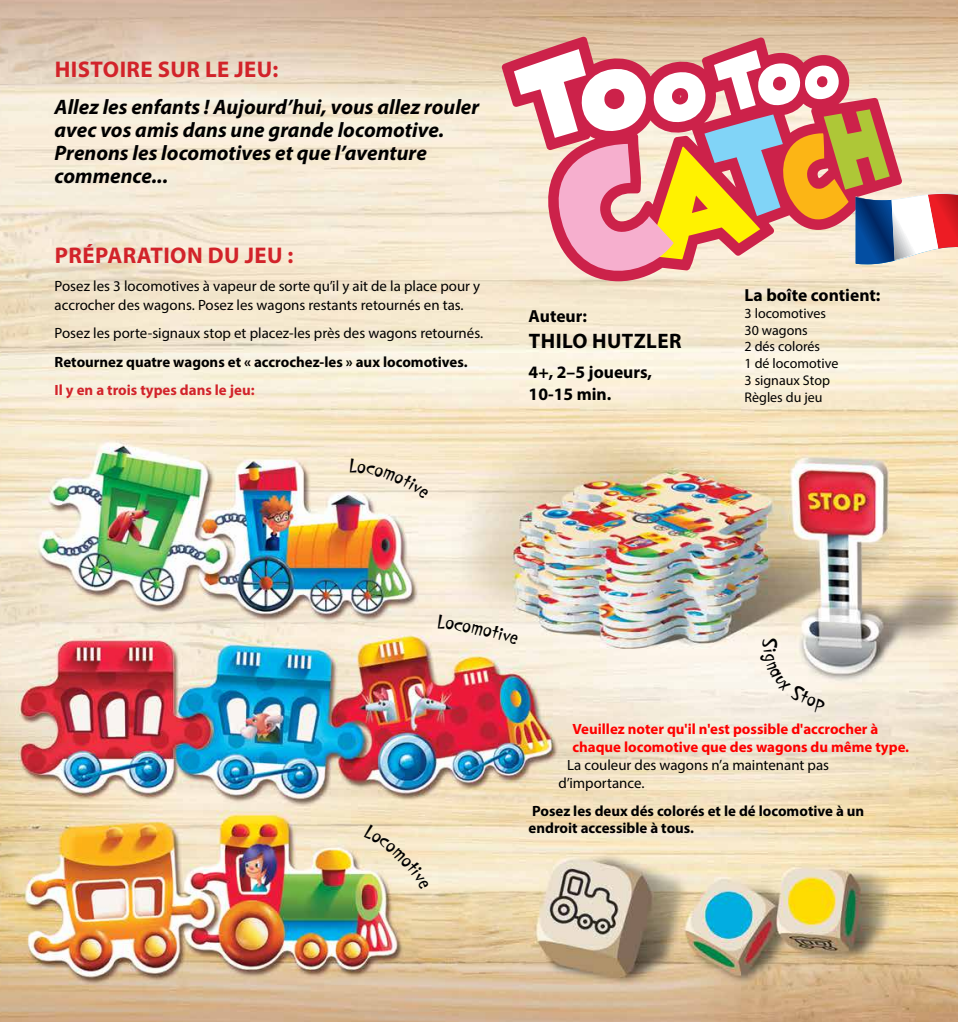
<style>
.page{position:relative;width:958px;height:1022px;background:#fff}
.page>*{position:absolute;margin:0;border:0;box-sizing:border-box;transform-origin:0 0}
.t1{font:700 22.75px "Myriad Pro";letter-spacing:.02em;color:#d2232a}
.t2{font:italic 700 21px/22.8px "Myriad Pro";color:#000}
.t3{font:700 21px "Myriad Pro";letter-spacing:.02em;color:#000}
.t4{font:21px "PF Cosmonut Pro";color:#000}
.t5{font:700 17.5px/21px "Myriad Pro";color:#000}
.t6{font:14.88px/17.8px "Myriad Pro";color:#000}
.t7{font:700 14.88px/17.8px "Myriad Pro";color:#000}
.t8{font:700 14.88px/17.8px "Myriad Pro";color:#f00}
.t9{font:700 14.88px "Myriad Pro";color:#d2232a}
.t10{font:14px/16.8px "Myriad Pro";color:#000}
</style>
<div class="page">
<img style="left:0;top:0;width:957px;height:1022px">
<svg style="left:501px;top:37px;width:401px;height:244px"></svg>
<svg style="left:514px;top:49px;width:443px;height:238px"></svg>
<svg style="left:350px;top:459px;width:79px;height:40px"></svg>
<svg style="left:364px;top:824px;width:65px;height:66px"></svg>
<svg style="left:438px;top:615px;width:80px;height:29px"></svg>
<svg style="left:760px;top:649px;width:65px;height:65px"></svg>
<h1 class="t1" style="left:55px;top:54px;width:225px">Histoire sur le jeu:</h1>
<h2 class="t2" style="left:55px;top:95px;width:426px">Allez les enfants ! Aujourd’hui, vous allez rouler avec vos amis dans une grande locomotive.<br>Prenons les locomotives et que l’aventure commence...</h2>
<h1 class="t1" style="left:55px;top:240px;width:240px">Préparation du jeu :</h1>
<p class="t6" style="left:55px;top:277px;width:427px;line-height:18.6px">Posez les 3 locomotives à vapeur de sorte qu’il y ait de la place pour y accrocher des wagons. Posez les wagons restants retournés en tas.</p>
<p class="t6" style="left:55px;top:324px;width:430px">Posez les porte-signaux stop et placez-les près des wagons retournés.</p>
<p class="t7" style="left:55px;top:352px;width:414px">Retournez quatre wagons et « accrochez-les » aux locomotives.</p>
<p class="t9" style="left:55px;top:381px;width:201px">Il y en a trois types dans le jeu:</p>
<p class="t5" style="left:528px;top:305px;width:60px">Auteur:</p>
<h2 class="t3" style="left:529px;top:327px;width:154px">Thilo Hutzler</h2>
<p class="t5" style="left:528px;top:361px;width:125px">4+, 2–5 joueurs,<br>10-15 min.</p>
<p class="t5" style="left:744px;top:284px;width:137px">La boîte contient:</p>
<p class="t10" style="left:744px;top:304px;width:95px">3 locomotives<br>30 wagons<br>2 dés colorés<br>1 dé locomotive<br>3 signaux Stop<br>Règles du jeu</p>
<h2 class="t4" style="left:784px;top:638px;width:12px;rotate:90deg">S</h2>
<p class="t8" style="left:572px;top:720px;width:338px">Veuillez noter qu'il n'est possible d'accrocher à chaque locomotive que des wagons du même type.</p>
<p class="t6" style="left:558px;top:756px;width:272px;text-indent:9px">La couleur des wagons n’a maintenant pas d’importance.</p>
<p class="t7" style="left:528px;top:801px;width:337px">Posez les deux dés colorés et le dé locomotive à un endroit accessible à tous.</p>
</div>
